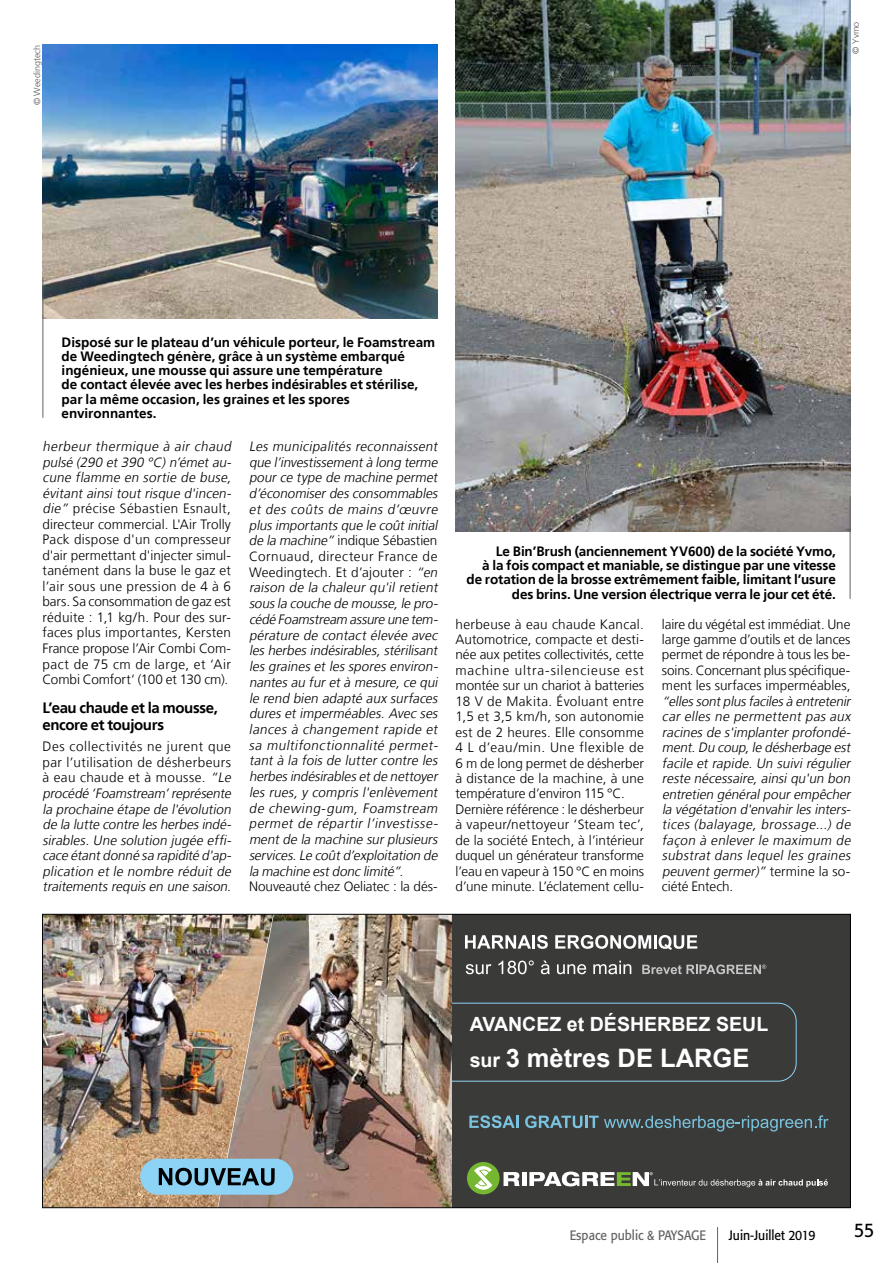
<style>
.page{position:relative;width:893px;height:1263px;background:#fff}
.page>*{position:absolute;margin:0;border:0;box-sizing:border-box;transform-origin:0 0}
.t1{font:700 25.5px "Arial";color:#fff}
.t2{font:700 19.65px "Arial";color:#fff}
.t3{font:19.5px "Formata";color:#000;scale:.9 1}
.t4{font:700 15px/16.6px "Frutiger";letter-spacing:-.025em;color:#000}
.t5{font:italic 300 13.5px/15.8px "Frutiger";color:#000}
.t6{font:300 13.5px/15.5px "Frutiger";letter-spacing:.005em;color:#000}
.t7{font:700 13.5px/14.2px "Frutiger";letter-spacing:-.005em;color:#000}
.t8{font:13.5px "Formata";color:#626261;scale:.9 1}
.t9{font:13.5px "Formata";color:#000;scale:.9 1}
.t10{font:300 9px "Frutiger";color:#565655}
.s1{font-style:italic}
.s2{font-style:normal}
.s3{font-size:19.65px}
</style>
<div class="page">
<hr style="left:717px;top:1227px;width:1px;height:36px;background:#626261">
<img style="left:44px;top:916px;width:174px;height:290px">
<img style="left:218px;top:916px;width:234px;height:290px">
<div style="left:452px;top:914px;width:398px;height:294px;background:#3a3a39"></div>
<svg style="left:465px;top:935px;width:83px;height:14px"></svg>
<svg style="left:555px;top:935px;width:142px;height:15px"></svg>
<svg style="left:466px;top:964px;width:25px;height:10px"></svg>
<svg style="left:498px;top:960px;width:36px;height:14px"></svg>
<svg style="left:541px;top:960px;width:9px;height:14px"></svg>
<svg style="left:557px;top:964px;width:29px;height:10px"></svg>
<svg style="left:593px;top:961px;width:38px;height:13px"></svg>
<svg style="left:642px;top:964px;width:124px;height:10px"></svg>
<svg style="left:504px;top:1172px;width:16px;height:14px"></svg>
<hr style="left:522px;top:1172px;width:4px;height:14px;background:#fff">
<div style="left:467px;top:1162px;width:33px;height:32px;background:#75b730;border-radius:50%"></div>
<svg style="left:474px;top:1162px;width:18px;height:33px"></svg>
<svg style="left:529px;top:1171px;width:299px;height:16px"></svg>
<svg style="left:469px;top:1115px;width:49px;height:13px"></svg>
<svg style="left:525px;top:1115px;width:304px;height:16px"></svg>
<svg style="left:452px;top:1002px;width:345px;height:80px"></svg>
<div style="left:140px;top:1159px;width:153px;height:36px;background:#8cd3f5;border-radius:18px"></div>
<svg style="left:61px;top:1157px;width:214px;height:37px"></svg>
<img style="left:43px;top:45px;width:394px;height:274px">
<img style="left:455px;top:0;width:395px;height:532px">
<hr style="left:43px;top:278px;width:1px;height:140px;background:#626261">
<hr style="left:850px;top:497px;width:1px;height:102px;background:#626261">
<p class="t10" style="left:32px;top:105px;width:62px;rotate:-90deg">© Weedingtech</p>
<p class="t10" style="left:851px;top:54px;width:33px;rotate:-90deg">© Yvmo</p>
<p class="t7" style="left:62px;top:335px;width:375px">Disposé sur le plateau d’un véhicule porteur, le Foamstream de Weedingtech génère, grâce à un système embarqué ingénieux, une mousse qui assure une température<br>de contact élevée avec les herbes indésirables et stérilise, par la même occasion, les graines et les spores environnantes.</p>
<p class="t6" style="left:43px;top:439px;width:193px"><span class="s1">herbeur thermique à air chaud pulsé (290 et 390 °C) n’émet au&shy;cune flamme en sortie de buse, évitant ainsi tout risque d'incen&shy;die”</span> précise Sébastien Esnault, directeur commercial. L'Air Trolly<br>Pack dispose d'un compresseur d'air permettant d'injecter simul&shy;tanément dans la buse le gaz et l’air sous une pression de 4 à 6 bars. Sa consommation de gaz est réduite : 1,1 kg/h. Pour des sur&shy;faces plus importantes, Kersten<br>France propose l’Air Combi Com&shy;pact de 75 cm de large, et ‘Air<br>Combi Comfort‘ (100 et 130 cm).</p>
<p class="t4" style="left:43px;top:700px;width:177px">L’eau chaude et la mousse, encore et toujours</p>
<p class="t5" style="left:43px;top:739px;width:193px"><span class="s2">Des collectivités ne jurent que par l’utilisation de désherbeurs à eau chaude et à mousse.</span> “Le procédé ‘Foamstream’représente la prochaine étape de l'évolution de la lutte contre lesherbesindé&shy;sirables. Une solution jugée effi&shy;cace étantdonné sa rapidité d'ap&shy;plication et le nombre réduit de traitements requis en une saison.</p>
<p class="t5" style="left:249px;top:439px;width:193px">Les municipalités reconnaissent que l’investissementà long terme pour ce type de machine permet d’économiser des consommables et des coûts de mains d’œuvre plusimportantsque le coûtinitial de la machine” <span class="s2">indique Sébastien<br>Cornuaud, directeur France de<br>Weedingtech. Et d’ajouter :</span> “en raison de la chaleur qu'il retient sousla couche de mousse,le pro&shy;cédé Foamstream assure une tem&shy;pérature de contact élevée avec les herbes indésirables, stérilisant les graines et les spores environ&shy;nantes au fur et à mesure, ce qui le rend bien adapté aux surfaces dures et imperméables. Avec ses lances à changement rapide et sa multifonctionnalité permet&shy;tant à la fois de lutter contre les herbesindésirablesetde nettoyer les rues, y compris l'enlèvement de chewing-gum, Foamstream permet de répartir l’investisse&shy;ment de la machine sur plusieurs services.Le coûtd’exploitation de la machine estdonc limité”.</p>
<p class="t6" style="left:249px;top:879px;width:190px">Nouveauté chez Oeliatec : la dés-</p>
<p class="t7" style="left:467px;top:544px;width:371px;text-align:right">Le Bin’Brush (anciennement YV600) de la société Yvmo,<br>à la fois compact et maniable, se distingue par une vitesse de rotation de la brosse extrêmement faible, limitant l’usure des brins. Une version électrique verra le jour cet été.</p>
<p class="t6" style="left:455px;top:616px;width:190px">herbeuse à eau chaude Kancal.<br>Automotrice, compacte et desti&shy;née aux petites collectivités, cette machine ultra-silencieuse est montée sur un chariot à batteries<br>18 V de Makita. Évoluant entre<br>1,5 et 3,5 km/h, son autonomie est de 2 heures. Elle consomme<br>4 L d’eau/min. Une flexible de<br>6 m de long permet de désherber à distance de la machine, à une température d’environ 115 °C.<br>Dernière référence : le désherbeur à vapeur/nettoyeur ‘Steam tec’, de la société Entech, à l’intérieur duquel un générateur transforme l’eau en vapeur à 150 °C en moins d’une minute. L’éclatement cellu-</p>
<p class="t6" style="left:662px;top:616px;width:190px;text-align:justify">laire du végétal est immédiat. Une large gamme d’outils et de lances permet de répondre à tous les be&shy;soins. Concernant plus spécifique&shy;ment les surfaces imperméables,</p>
<p class="t5" style="left:662px;top:694px;width:193px">“ellessontplusfacilesà entretenir car elles ne permettent pas aux racines de s'implanter profondé&shy;ment.Du coup,le désherbage est facile et rapide. Un suivi régulier reste nécessaire, ainsi qu'un bon entretien général pour empêcher la végétation d'envahir les inters&shy;tices (balayage, brossage...) de façon à enlever le maximum de substrat dans lequel les graines peuvent germer)” <span class="s2">te r m i n e l a s o - ciété Entech.</span></p>
<h2 class="t2" style="left:470px;top:1011px;width:300px">AVANCEZ et DÉSHERBEZ SEUL</h2>
<h1 class="t1" style="left:470px;top:1041px;width:281px"><span class="s3">sur</span> 3 mètres DE LARGE</h1>
<p class="t8" style="left:570px;top:1226px;width:153px">Espace public &amp; PAYSAGE</p>
<p class="t9" style="left:729px;top:1226px;width:98px">Juin-Juillet 2019</p>
<h3 class="t3" style="left:854px;top:1219px;width:24px">55</h3>
</div>
